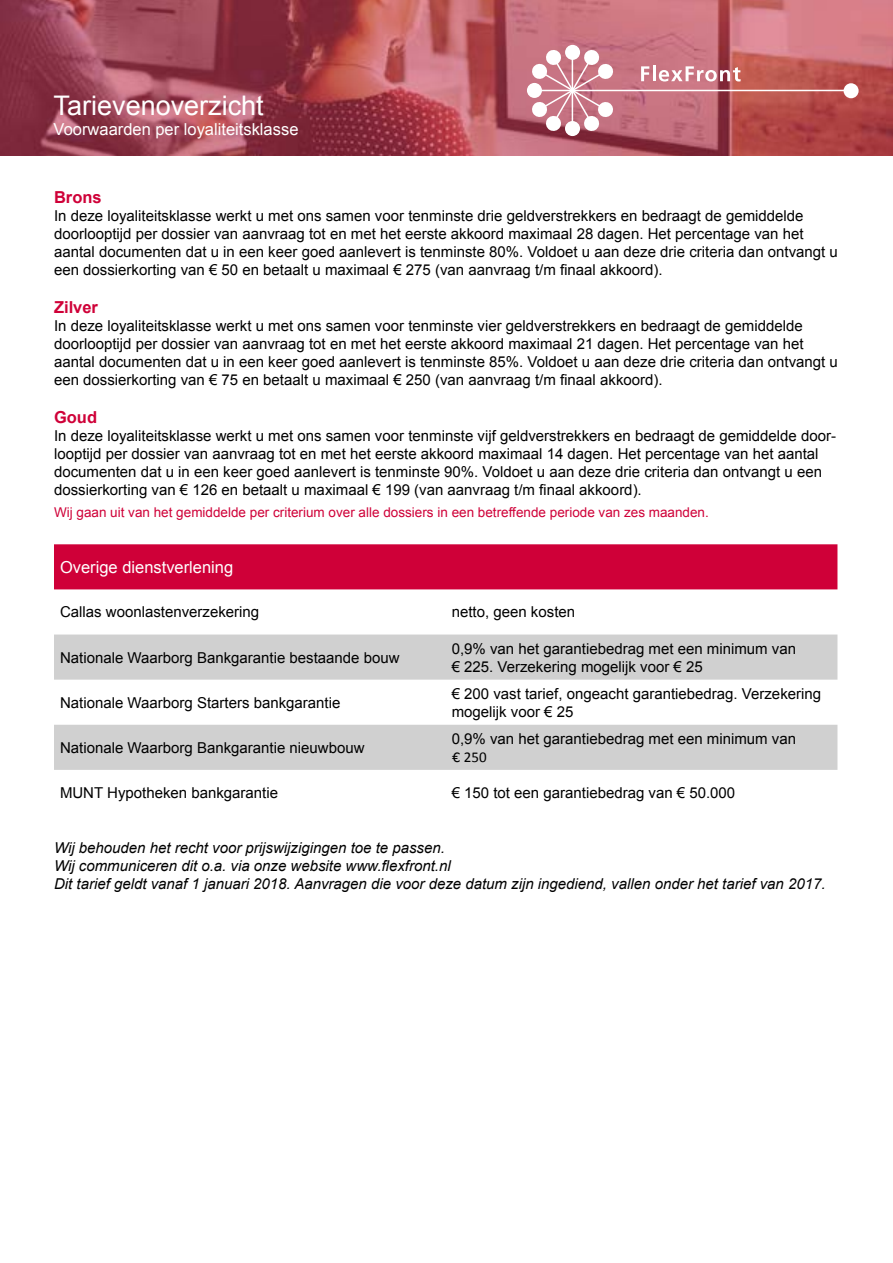
<style>
.page{position:relative;width:893px;height:1263px;background:#fff}
.page>*{position:absolute;margin:0;border:0;box-sizing:border-box;transform-origin:0 0}
.t1{font:27px "Arial";color:#fff}
.t2{font:16.5px "Arial";color:#fff}
.t3{font:700 16.5px "Arial";color:#cf0038}
.t4{font:15px/18px "Arial";color:#000}
.t5{font:italic 15px/18px "Arial";color:#000}
.t6{font:15px "Calibri";color:#000}
.t7{font:13.5px "Arial";color:#cf0038}
</style>
<div class="page">
<div style="left:54px;top:544px;width:783px;height:45px;background:#cf0038"></div>
<div style="left:54px;top:634px;width:783px;height:46px;background:#d0d0d0"></div>
<div style="left:54px;top:725px;width:783px;height:45px;background:#d0d0d0"></div>
<img style="left:0;top:0;width:893px;height:155px">
<hr style="left:534px;top:90px;width:315px;height:1px;background:#fff">
<div style="left:844px;top:83px;width:15px;height:15px;background:#fff;border-radius:50%"></div>
<svg style="left:641px;top:65px;width:100px;height:16px"></svg>
<svg style="left:565px;top:121px;width:15px;height:15px"></svg>
<div style="left:565px;top:45px;width:15px;height:15px;background:#fff;border-radius:50%"></div>
<svg style="left:527px;top:83px;width:15px;height:15px"></svg>
<svg style="left:531px;top:49px;width:83px;height:83px"></svg>
<h1 class="t1" style="left:54px;top:88px;width:212px">Tarievenoverzicht</h1>
<p class="t2" style="left:54px;top:119px;width:246px">Voorwaarden per loyaliteitsklasse</p>
<p class="t3" style="left:54px;top:187px;width:49px">Brons</p>
<p class="t4" style="left:54px;top:207px;width:785px">In deze loyaliteitsklasse werkt u met ons samen voor tenminste drie geldverstrekkers en bedraagt de gemiddelde doorlooptijd per dossier van aanvraag tot en met het eerste akkoord maximaal 28 dagen. Het percentage van het aantal documenten dat u in een keer goed aanlevert is tenminste 80%. Voldoet u aan deze drie criteria dan ontvangt u een dossierkorting van € 50 en betaalt u maximaal € 275 (van aanvraag t/m finaal akkoord).</p>
<p class="t3" style="left:54px;top:296px;width:46px">Zilver</p>
<p class="t4" style="left:54px;top:317px;width:785px">In deze loyaliteitsklasse werkt u met ons samen voor tenminste vier geldverstrekkers en bedraagt de gemiddelde doorlooptijd per dossier van aanvraag tot en met het eerste akkoord maximaal 21 dagen. Het percentage van het aantal documenten dat u in een keer goed aanlevert is tenminste 85%. Voldoet u aan deze drie criteria dan ontvangt u een dossierkorting van € 75 en betaalt u maximaal € 250 (van aanvraag t/m finaal akkoord).</p>
<p class="t3" style="left:54px;top:406px;width:45px">Goud</p>
<p class="t4" style="left:54px;top:427px;width:784px">In deze loyaliteitsklasse werkt u met ons samen voor tenminste vijf geldverstrekkers en bedraagt de gemiddelde door&shy;looptijd per dossier van aanvraag tot en met het eerste akkoord maximaal 14 dagen. Het percentage van het aantal documenten dat u in een keer goed aanlevert is tenminste 90%. Voldoet u aan deze drie criteria dan ontvangt u een dossierkorting van € 126 en betaalt u maximaal € 199 (van aanvraag t/m finaal akkoord).</p>
<p class="t7" style="left:54px;top:503px;width:656px">Wij gaan uit van het gemiddelde per criterium over alle dossiers in een betreffende periode van zes maanden.</p>
<p class="t2" style="left:60px;top:556px;width:175px">Overige dienstverlening</p>
<p class="t4" style="left:60px;top:603px;width:201px">Callas woonlastenverzekering</p>
<p class="t4" style="left:452px;top:603px;width:125px">netto, geen kosten</p>
<p class="t4" style="left:60px;top:648px;width:341px">Nationale Waarborg Bankgarantie bestaande bouw</p>
<p class="t4" style="left:452px;top:639px;width:346px">0,9% van het garantiebedrag met een minimum van € 225. Verzekering mogelijk voor € 25</p>
<p class="t4" style="left:60px;top:693px;width:282px">Nationale Waarborg Starters bankgarantie</p>
<p class="t4" style="left:452px;top:684px;width:371px">€ 200 vast tarief, ongeacht garantiebedrag. Verzekering mogelijk voor € 25</p>
<p class="t4" style="left:60px;top:739px;width:306px">Nationale Waarborg Bankgarantie nieuwbouw</p>
<p class="t4" style="left:452px;top:730px;width:346px">0,9% van het garantiebedrag met een minimum van</p>
<p class="t6" style="left:452px;top:747px;width:37px">€ 250</p>
<p class="t4" style="left:60px;top:784px;width:220px">MUNT Hypotheken bankgarantie</p>
<p class="t4" style="left:452px;top:784px;width:285px">€ 150 tot een garantiebedrag van € 50.000</p>
<p class="t5" style="left:54px;top:839px;width:773px">Wij behouden het recht voor prijswijzigingen toe te passen.<br>Wij communiceren dit o.a. via onze website www.flexfront.nl<br>Dit tarief geldt vanaf 1 januari 2018. Aanvragen die voor deze datum zijn ingediend, vallen onder het tarief van 2017.</p>
</div>
